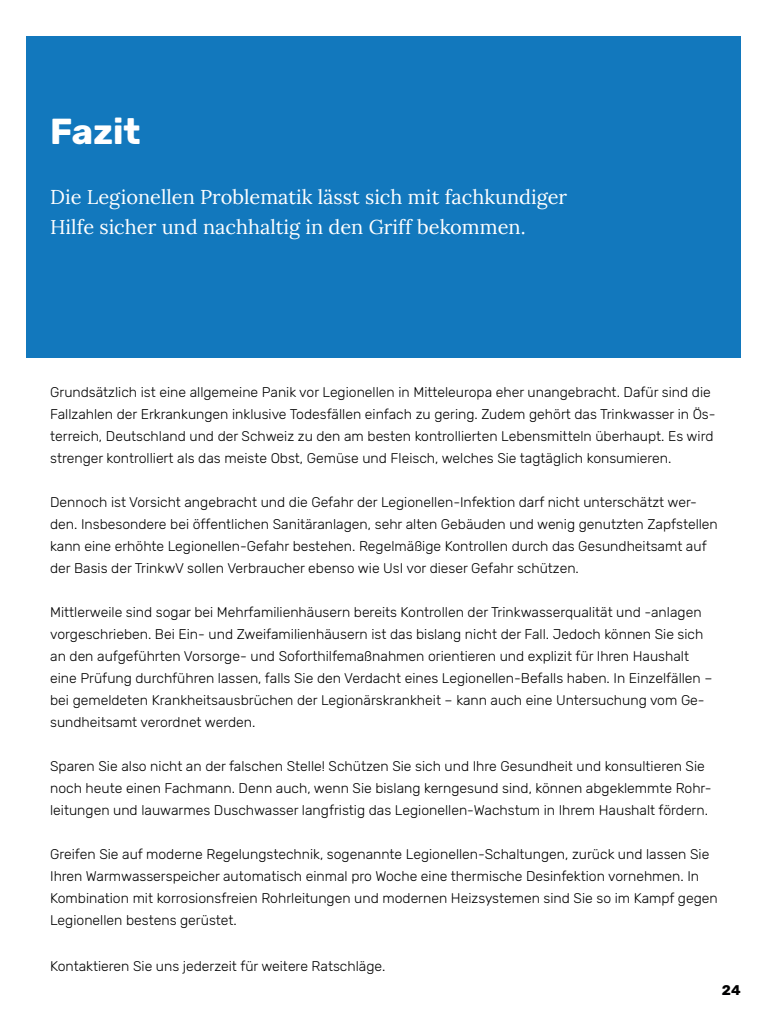
<style>
.page{position:relative;width:768px;height:1024px;background:#fff}
.page>*{position:absolute;margin:0;border:0;box-sizing:border-box;transform-origin:0 0}
.t1{font:700 36px "Rubik";color:#fff}
.t2{font:20px/30px "Lora";color:#fff}
.t3{font:300 14px/22px "Rubik";color:#000001}
.t4{font:700 14px "Rubik";color:#000001}
</style>
<div class="page">
<div style="left:26px;top:36px;width:715px;height:322px;background:#1278bd"></div>
<h1 class="t1" style="left:50px;top:110px;width:92px">Fazit</h1>
<h2 class="t2" style="left:50px;top:180px;width:519px">Die Legionellen Problematik lässt sich mit fachkundiger<br>Hilfe sicher und nachhaltig in den Griff bekommen.</h2>
<p class="t3" style="left:50px;top:382px;width:667px">Grundsätzlich ist eine allgemeine Panik vor Legionellen in Mitteleuropa eher unangebracht. Dafür sind die Fallzahlen der Erkrankungen inklusive Todesfällen einfach zu gering. Zudem gehört das Trinkwasser in Ös&shy;terreich, Deutschland und der Schweiz zu den am besten kontrollierten Lebensmitteln überhaupt. Es wird strenger kontrolliert als das meiste Obst, Gemüse und Fleisch, welches Sie tagtäglich konsumieren.</p>
<p class="t3" style="left:50px;top:492px;width:669px">Dennoch ist Vorsicht angebracht und die Gefahr der Legionellen-Infektion darf nicht unterschätzt wer&shy;den. Insbesondere bei öffentlichen Sanitäranlagen, sehr alten Gebäuden und wenig genutzten Zapfstellen kann eine erhöhte Legionellen-Gefahr bestehen. Regelmäßige Kontrollen durch das Gesundheitsamt auf der Basis der TrinkwV sollen Verbraucher ebenso wie UsI vor dieser Gefahr schützen.</p>
<p class="t3" style="left:50px;top:602px;width:664px">Mittlerweile sind sogar bei Mehrfamilienhäusern bereits Kontrollen der Trinkwasserqualität und -anlagen vorgeschrieben. Bei Ein- und Zweifamilienhäusern ist das bislang nicht der Fall. Jedoch können Sie sich an den aufgeführten Vorsorge- und Soforthilfemaßnahmen orientieren und explizit für Ihren Haushalt eine Prüfung durchführen lassen, falls Sie den Verdacht eines Legionellen-Befalls haben. In Einzelfällen – bei gemeldeten Krankheitsausbrüchen der Legionärskrankheit – kann auch eine Untersuchung vom Ge&shy;sundheitsamt verordnet werden.</p>
<p class="t3" style="left:50px;top:756px;width:663px">Sparen Sie also nicht an der falschen Stelle! Schützen Sie sich und Ihre Gesundheit und konsultieren Sie noch heute einen Fachmann. Denn auch, wenn Sie bislang kerngesund sind, können abgeklemmte Rohr&shy;leitungen und lauwarmes Duschwasser langfristig das Legionellen-Wachstum in Ihrem Haushalt fördern.</p>
<p class="t3" style="left:50px;top:844px;width:669px">Greifen Sie auf moderne Regelungstechnik, sogenannte Legionellen-Schaltungen, zurück und lassen Sie Ihren Warmwasserspeicher automatisch einmal pro Woche eine thermische Desinfektion vornehmen. In Kombination mit korrosionsfreien Rohrleitungen und modernen Heizsystemen sind Sie so im Kampf gegen Legionellen bestens gerüstet.</p>
<p class="t3" style="left:50px;top:956px;width:337px">Kontaktieren Sie uns jederzeit für weitere Ratschläge.</p>
<p class="t4" style="left:722px;top:982px;width:20px">24</p>
</div>
